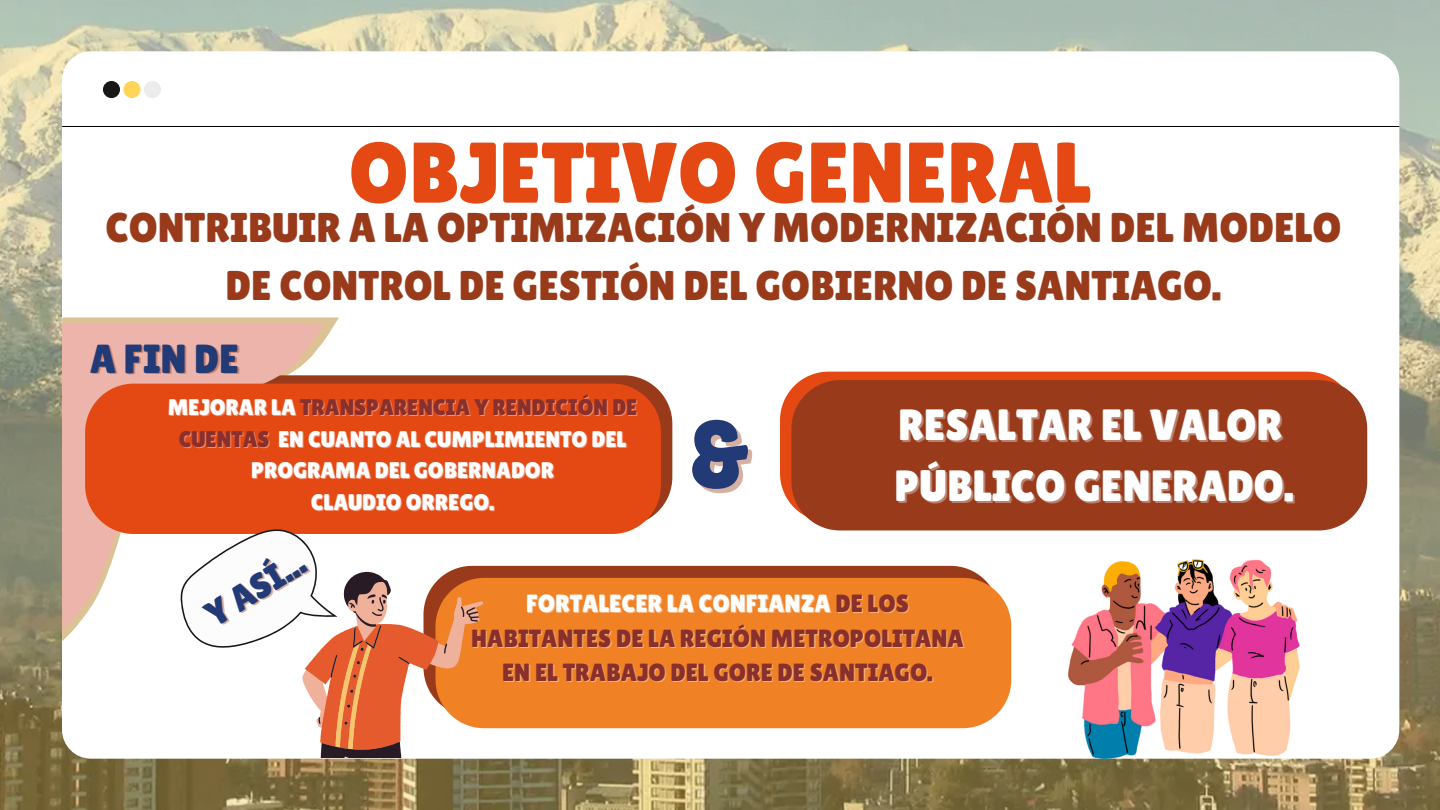
<style>
.page{position:relative;width:1440px;height:810px;background:#fff}
.page>*{position:absolute;margin:0;border:0;box-sizing:border-box;transform-origin:0 0}
.t1{font:96px "Lilita One";color:rgb(153 59 27/.4)}
.t2{font:85.8px "Lilita One";color:#e54913}
.t3{font:43.7px "Lilita One";color:#fff}
.t4{font:41.6px/57.8px "Lilita One";color:#993b1b;text-align:center}
.t5{font:40.6px "Lilita One";color:#223a75}
.t6{font:35.6px "Lilita One";color:#223a75}
.t7{font:24.8px/34.5px "Lilita One";color:#892f2c;text-align:center}
.t8{font:22.6px/31.5px "Lilita One";color:#fff;text-align:center}
.s1{color:#892f2c}
.s2{color:#fff}
</style>
<div class="page">
<img style="left:0;top:0;width:1440px;height:810px">
<div style="left:62px;top:51px;width:1337px;height:708px;background:#fff;border-radius:29px"></div>
<hr style="left:62px;top:126px;width:1337px;height:1px;background:#000">
<div style="left:144px;top:81px;width:17px;height:17px;background:#edeced;border-radius:50%"></div>
<div style="left:123px;top:81px;width:18px;height:17px;background:#ffd558;border-radius:50%"></div>
<div style="left:103px;top:81px;width:17px;height:17px;background:#171717;border-radius:50%"></div>
<svg style="left:62px;top:317px;width:277px;height:324px"></svg>
<svg style="left:324px;top:375px;width:348px;height:133px;background:#aa583c"></svg>
<svg style="left:62px;top:323px;width:262px;height:306px;fill:#edb4ac"></svg>
<div style="left:85px;top:384px;width:576px;height:150px;background:#e54913"></div>
<svg style="left:483px;top:566px;width:500px;height:12px;background:#9b3f1f"></svg>
<div style="left:483px;top:578px;width:528px;height:150px;background:#f08225"></div>
<svg style="left:780px;top:372px;width:555px;height:132px;background:#e75c2c"></svg>
<div style="left:791px;top:380px;width:576px;height:150px;background:#993b1b"></div>
<svg style="left:162px;top:511px;width:321px;height:247px"></svg>
<img style="left:1068px;top:560px;width:232px;height:198px">
<p class="t2" style="left:349px;top:123px;width:744px">OBJETIVO GENERAL</p>
<p class="t4" style="left:105px;top:198px;width:1238px">CONTRIBUIR A LA OPTIMIZACIÓN Y MODERNIZACIÓN DEL MODELO<br>DE CONTROL DE GESTIÓN DEL GOBIERNO DE SANTIAGO.</p>
<p class="t5" style="left:90px;top:335px;width:151px">A FIN DE</p>
<p class="t8" style="left:168px;top:392px;width:471px">MEJORAR LA <span class="s1">TRANSPARENCIA Y RENDICIÓN DE<br>CUENTAS</span> EN CUANTO AL CUMPLIMIENTO DEL<br>PROGRAMA DEL GOBERNADOR</p>
<p class="t8" style="left:311px;top:486px;width:185px">CLAUDIO ORREGO.</p>
<p class="t1" style="left:692px;top:404px;width:66px">&amp;</p>
<p class="t3" style="left:898px;top:400px;width:386px">RESALTAR EL VALOR</p>
<p class="t3" style="left:895px;top:461px;width:401px">PÚBLICO GENERADO.</p>
<p class="t6" style="left:198px;top:601px;width:112px;rotate:-32deg">Y ASÍ...</p>
<p class="t7" style="left:471px;top:586px;width:494px"><span class="s2">FORTALECER LA CONFIANZA</span> DE LOS<br>HABITANTES DE LA REGIÓN METROPOLITANA<br>EN EL TRABAJO DEL GORE DE SANTIAGO.</p>
</div>
